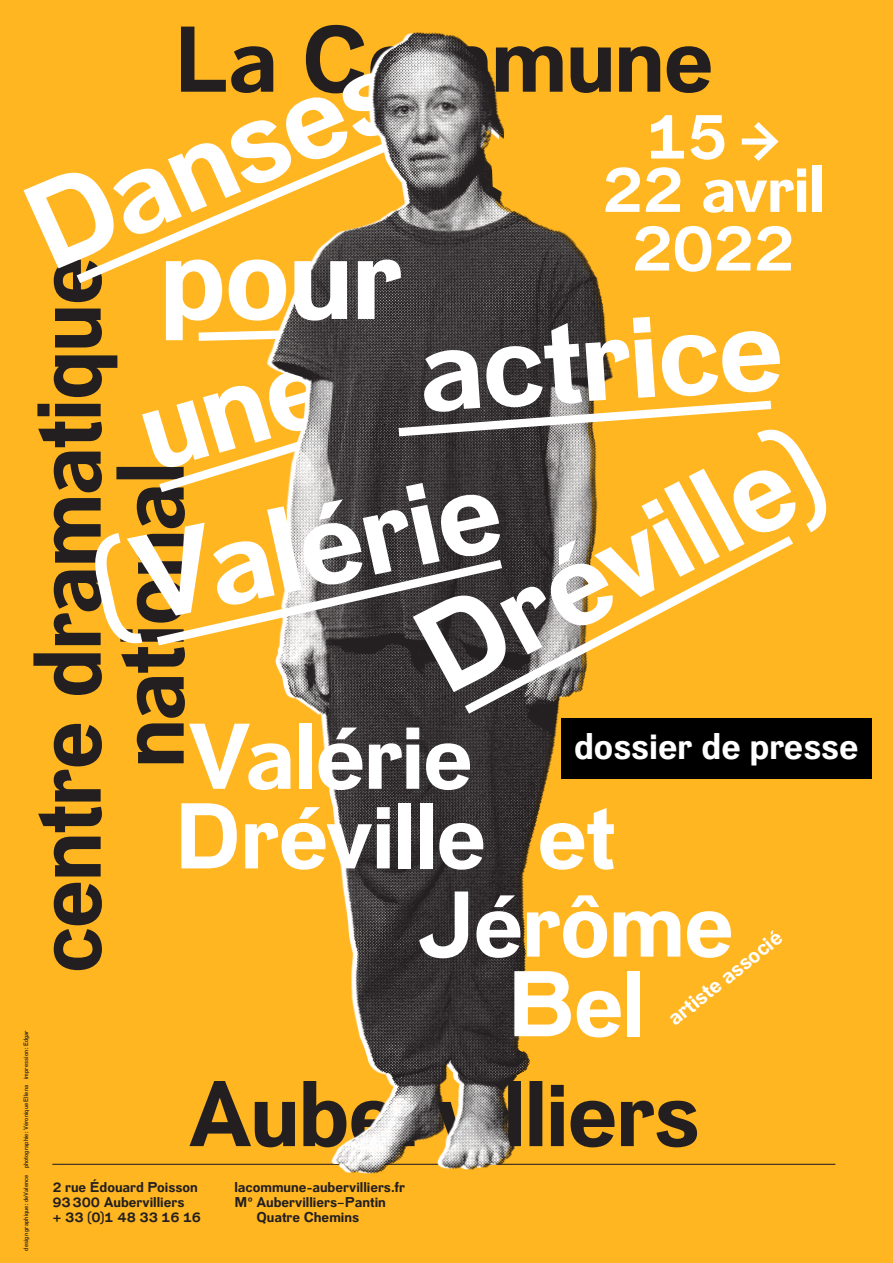
<style>
.page{position:relative;width:893px;height:1263px;background:#ffb620}
.page>*{position:absolute;margin:0;border:0;box-sizing:border-box;transform-origin:0 0}
.t1{font:700 118.8px "Dada Grotesk";color:#fff}
.t2{font:700 118.5px "Dada Grotesk";color:#fff}
.t3{font:700 118.2px "Dada Grotesk";color:#fff}
.t4{font:700 118.05px "Dada Grotesk";color:#fff}
.t5{font:700 90.15px/79.7px "Dada Grotesk";letter-spacing:-.015em;color:#fff}
.t6{font:700 63.9px/53.4px "Dada Grotesk";letter-spacing:-.03em;color:#fff;text-align:center}
.Liste_comédien__moye{font:700 36px "Dada Grotesk";color:#fff}
.t7{font:700 21.3px "Dada Grotesk";color:#fff}
.t8{font:700 13.8px/15.1px "Dada Grotesk";color:#231f20}
.t9{font:500 6.15px "Dada Grotesk";letter-spacing:.015em;color:#231f20}
</style>
<div class="page">
<svg style="left:33px;top:261px;width:84px;height:709px"></svg>
<svg style="left:198px;top:331px;width:56px;height:10px"></svg>
<svg style="left:181px;top:26px;width:530px;height:67px"></svg>
<svg style="left:67px;top:199px;width:187px;height:91px"></svg>
<hr style="left:52px;top:1164px;width:783px;height:1px;background:#231f20">
<svg style="left:189px;top:1081px;width:508px;height:66px"></svg>
<img style="left:259px;top:25px;width:364px;height:1149px">
<div style="left:561px;top:719px;width:311px;height:60px;background:#000"></div>
<svg style="left:116px;top:363px;width:664px;height:400px"></svg>
<p class="t2" style="left:6px;top:170px;width:394px;rotate:-23deg">Danses</p>
<p class="t4" style="left:160px;top:208px;width:244px">pour</p>
<p class="t6" style="left:601px;top:112px;width:225px">15-&gt;<br>22 avril</p>
<p class="t6" style="left:631px;top:224px;width:166px">2022</p>
<p class="t4" style="left:413px;top:302px;width:367px;rotate:-4deg">actrice</p>
<p class="t9" style="left:22px;top:1250px;width:222px;rotate:-90deg">design graphique: deValence photographie: Véronique Ellena impression: Edgar</p>
<p class="t1" style="left:394px;top:597px;width:439px;rotate:-27deg">Dréville)</p>
<p class="t3" style="left:78px;top:523px;width:418px;rotate:-12deg">(Valérie</p>
<p class="t5" style="left:174px;top:721px;width:314px">Valérie<br>Dréville</p>
<p class="t5" style="left:418px;top:889px;width:318px;text-align:center">Jérôme<br>Bel</p>
<p class="Liste_comédien__moye" style="left:574px;top:725px;width:286px">dossier de presse</p>
<p class="t5" style="left:537px;top:801px;width:80px">et</p>
<p class="t7" style="left:663px;top:1010px;width:140px;rotate:-38deg">artiste associé</p>
<p class="t8" style="left:52px;top:1180px;width:150px">2 rue Édouard Poisson<br>93300 Aubervilliers<br>+ 33 (0)1 48 33 16 16</p>
<p class="t8" style="left:234px;top:1180px;width:172px">lacommune-aubervilliers.fr</p>
<p class="t8" style="left:234px;top:1195px;width:153px">Mº Aubervilliers–Pantin</p>
<p class="t8" style="left:256px;top:1210px;width:104px">Quatre Chemins</p>
</div>
